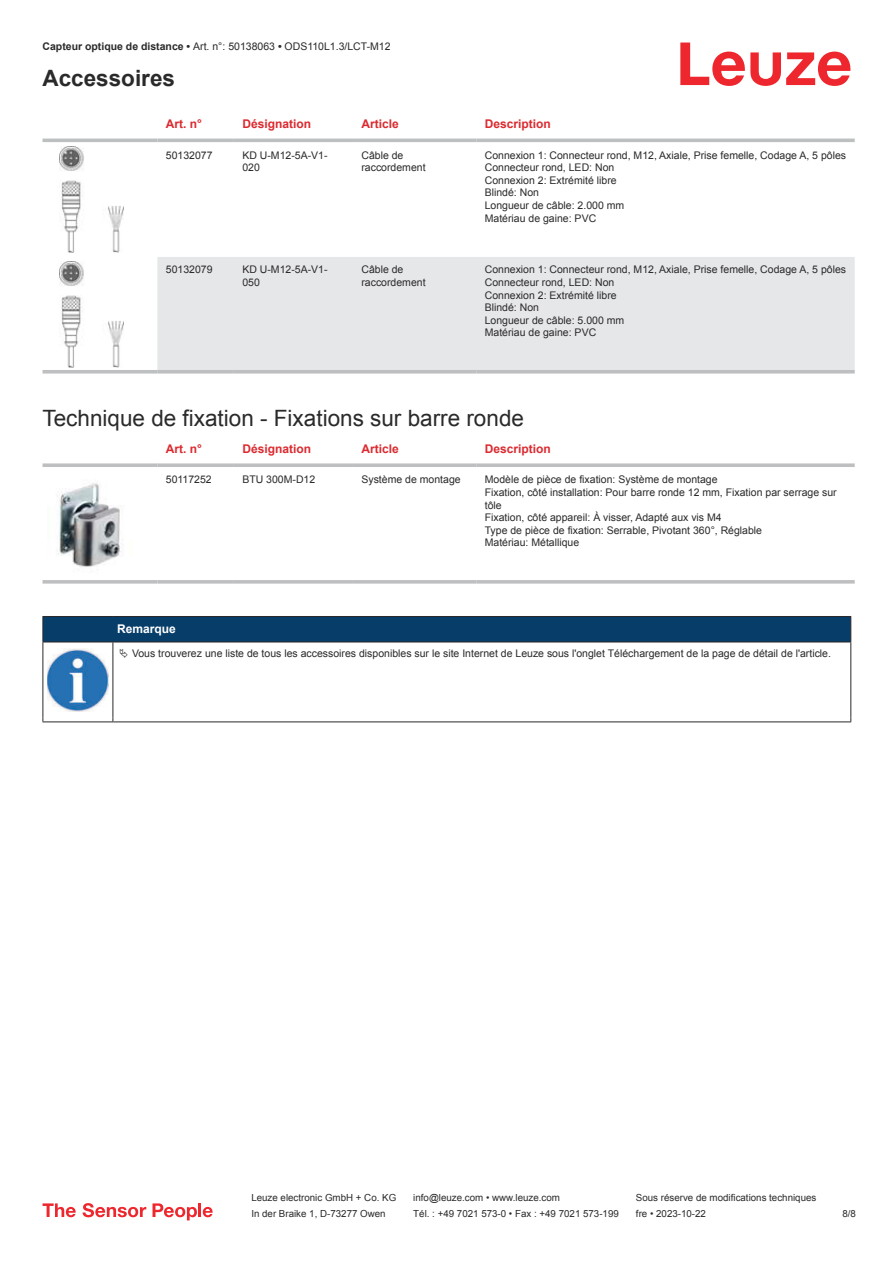
<style>
.page{position:relative;width:893px;height:1263px;background:#fff}
.page>*{position:absolute;margin:0;border:0;box-sizing:border-box;transform-origin:0 0}
.t1{font:22.5px "Arial";color:#2b292a}
.t2{font:700 22.5px "Arial";color:#2b292a}
.t3{font:700 12px "Arial";color:#db2a30}
.t4{font:700 12px "Arial";color:#fff}
.t5{font:10.5px/12.6px "Arial";color:#2b292a}
.t6{font:9.75px "Arial";color:#2b292a}
.s1{font-weight:700}
</style>
<div class="page">
<svg style="left:680px;top:43px;width:170px;height:43px"></svg>
<div style="left:157px;top:257px;width:698px;height:113px;background:#e6e7e9"></div>
<hr style="left:43px;top:139px;width:114px;height:3px;background:#bdbfc1">
<hr style="left:157px;top:139px;width:77px;height:3px;background:#bdbfc1">
<hr style="left:234px;top:139px;width:119px;height:3px;background:#bdbfc1">
<hr style="left:353px;top:139px;width:123px;height:3px;background:#bdbfc1">
<hr style="left:476px;top:139px;width:379px;height:3px;background:#bdbfc1">
<svg style="left:43px;top:370px;width:114px;height:4px"></svg>
<svg style="left:157px;top:370px;width:77px;height:4px"></svg>
<svg style="left:234px;top:370px;width:119px;height:4px"></svg>
<svg style="left:353px;top:370px;width:123px;height:4px"></svg>
<svg style="left:476px;top:370px;width:379px;height:4px;background:#c4c6c7"></svg>
<img style="left:59px;top:146px;width:65px;height:107px">
<img style="left:59px;top:261px;width:65px;height:106px">
<svg style="left:43px;top:463px;width:114px;height:4px"></svg>
<svg style="left:157px;top:463px;width:77px;height:4px"></svg>
<svg style="left:234px;top:463px;width:119px;height:4px"></svg>
<svg style="left:353px;top:463px;width:123px;height:4px"></svg>
<svg style="left:476px;top:463px;width:379px;height:4px;background:#c4c6c7"></svg>
<svg style="left:43px;top:580px;width:114px;height:4px"></svg>
<svg style="left:157px;top:580px;width:77px;height:4px"></svg>
<svg style="left:234px;top:580px;width:119px;height:4px"></svg>
<svg style="left:353px;top:580px;width:123px;height:4px"></svg>
<svg style="left:476px;top:580px;width:379px;height:4px;background:#c3c5c7"></svg>
<img style="left:57px;top:483px;width:65px;height:84px">
<hr style="left:43px;top:642px;width:70px;height:1px;background:#2b292a">
<svg style="left:43px;top:616px;width:808px;height:26px;background:#083b65"></svg>
<hr style="left:113px;top:642px;width:738px;height:1px;background:#2b292a">
<hr style="left:43px;top:642px;width:1px;height:75px;background:#2b292a">
<hr style="left:113px;top:642px;width:1px;height:75px;background:#2b292a">
<hr style="left:850px;top:642px;width:1px;height:75px;background:#2b292a">
<hr style="left:43px;top:721px;width:70px;height:1px;background:#2b292a">
<hr style="left:113px;top:721px;width:738px;height:1px;background:#2b292a">
<img style="left:47px;top:648px;width:61px;height:63px">
<svg style="left:43px;top:1203px;width:33px;height:14px"></svg>
<svg style="left:83px;top:1203px;width:63px;height:14px"></svg>
<svg style="left:153px;top:1203px;width:44px;height:17px"></svg>
<hr style="left:198px;top:1203px;width:3px;height:14px;background:#ed272d">
<svg style="left:203px;top:1207px;width:10px;height:10px"></svg>
<p class="t5" style="left:43px;top:41px;width:350px"><span class="s1">Capteur optique de distance •</span> Art. n°: 50138063 <span class="s1">•</span> ODS110L1.3/LCT-M12</p>
<h1 class="t2" style="left:43px;top:70px;width:134px">Accessoires</h1>
<p class="t3" style="left:166px;top:119px;width:38px">Art. n°</p>
<p class="t3" style="left:242px;top:119px;width:70px">Désignation</p>
<p class="t3" style="left:361px;top:119px;width:39px">Article</p>
<p class="t3" style="left:485px;top:119px;width:68px">Description</p>
<p class="t5" style="left:166px;top:150px;width:48px">50132077</p>
<p class="t5" style="left:242px;top:150px;width:87px">KD U-M12-5A-V1-<br>020</p>
<p class="t5" style="left:361px;top:150px;width:66px">Câble de raccordement</p>
<p class="t5" style="left:485px;top:150px;width:363px">Connexion 1: Connecteur rond, M12, Axiale, Prise femelle, Codage A, 5 pôles<br>Connecteur rond, LED: Non<br>Connexion 2: Extrémité libre<br>Blindé: Non<br>Longueur de câble: 2.000 mm<br>Matériau de gaine: PVC</p>
<p class="t5" style="left:166px;top:264px;width:48px">50132079</p>
<p class="t5" style="left:242px;top:264px;width:87px">KD U-M12-5A-V1-<br>050</p>
<p class="t5" style="left:361px;top:264px;width:66px">Câble de raccordement</p>
<p class="t5" style="left:485px;top:264px;width:363px">Connexion 1: Connecteur rond, M12, Axiale, Prise femelle, Codage A, 5 pôles<br>Connecteur rond, LED: Non<br>Connexion 2: Extrémité libre<br>Blindé: Non<br>Longueur de câble: 5.000 mm<br>Matériau de gaine: PVC</p>
<h1 class="t1" style="left:43px;top:410px;width:483px">Technique de fixation - Fixations sur barre ronde</h1>
<p class="t3" style="left:166px;top:444px;width:38px">Art. n°</p>
<p class="t3" style="left:242px;top:444px;width:70px">Désignation</p>
<p class="t3" style="left:361px;top:444px;width:39px">Article</p>
<p class="t3" style="left:485px;top:444px;width:68px">Description</p>
<p class="t5" style="left:166px;top:474px;width:47px">50117252</p>
<p class="t5" style="left:242px;top:474px;width:74px">BTU 300M-D12</p>
<p class="t5" style="left:361px;top:474px;width:101px">Système de montage</p>
<p class="t5" style="left:485px;top:474px;width:353px">Modèle de pièce de fixation: Système de montage<br>Fixation, côté installation: Pour barre ronde 12 mm, Fixation par serrage sur tôle<br>Fixation, côté appareil: À visser, Adapté aux vis M4<br>Type de pièce de fixation: Serrable, Pivotant 360°, Réglable<br>Matériau: Métallique</p>
<p class="t4" style="left:117px;top:625px;width:60px">Remarque</p>
<p class="t5" style="left:132px;top:648px;width:700px">Vous trouverez une liste de tous les accessoires disponibles sur le site Internet de Leuze sous l'onglet Téléchargement de la page de détail de l'article.</p>
<p class="t6" style="left:251px;top:1194px;width:146px">Leuze electronic GmbH + Co. KG</p>
<p class="t6" style="left:413px;top:1194px;width:148px">info@leuze.com • www.leuze.com</p>
<p class="t6" style="left:636px;top:1194px;width:182px">Sous réserve de modifications techniques</p>
<p class="t6" style="left:251px;top:1210px;width:136px">In der Braike 1, D-73277 Owen</p>
<p class="t6" style="left:413px;top:1210px;width:207px">Tél. : +49 7021 573-0 • Fax : +49 7021 573-199</p>
<p class="t6" style="left:636px;top:1210px;width:72px">fre • 2023-10-22</p>
<p class="t6" style="left:842px;top:1210px;width:15px">8 /8</p>
</div>
